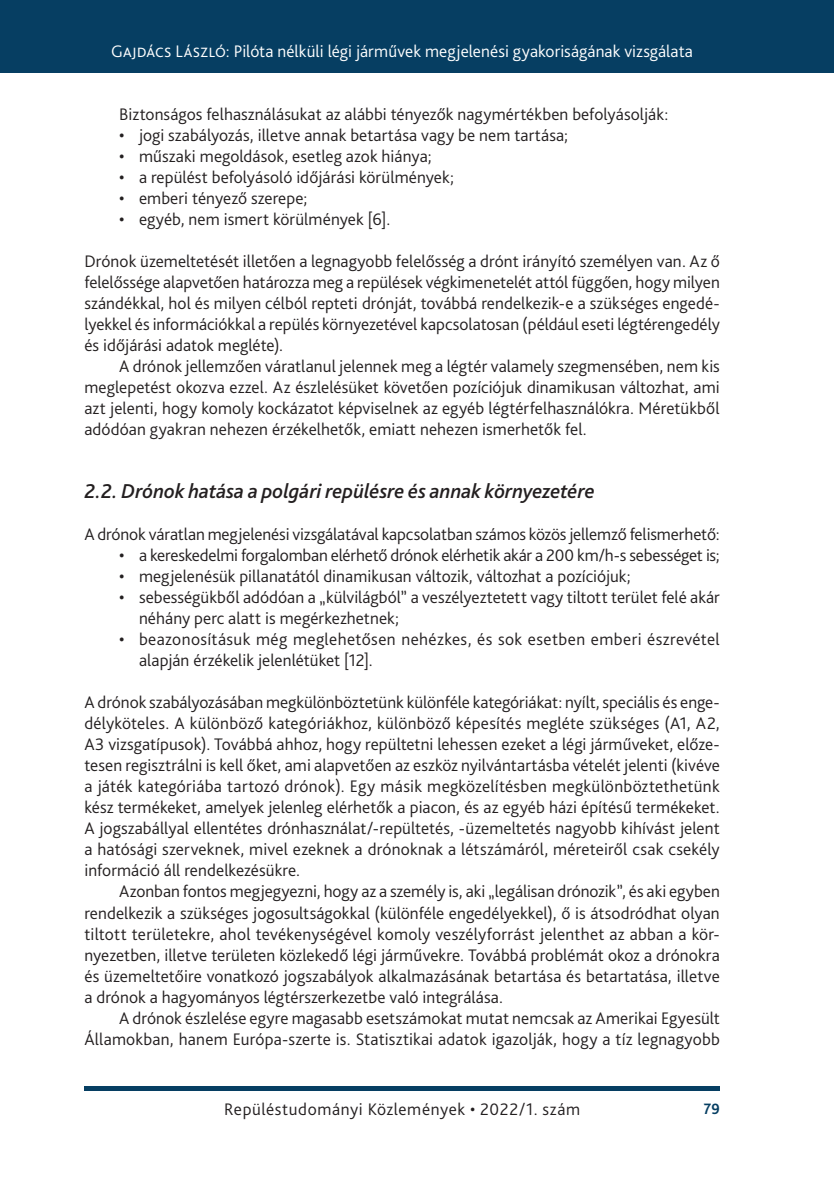
<style>
.page{position:relative;width:834px;height:1181px;background:#fff}
.page>*{position:absolute;margin:0;border:0;box-sizing:border-box;transform-origin:0 0}
._1_1_1__Head_italic{font:italic 500 21px "Bliss Pro";letter-spacing:-.005em;color:#231f20}
._2__Body_1st_paragra{font:300 17.5px/21px "Bliss Pro";color:#231f20;text-align:justify}
._1__Body{font:300 17.5px/21px "Bliss Pro";letter-spacing:.005em;color:#231f20;text-align:justify}
._2__Body_1st_paragra-2{font:300 17.5px/21px "Bliss Pro";letter-spacing:.02em;color:#231f20}
.t1{font:300 17.5px "Bliss Pro";letter-spacing:.005em;color:#fff}
._2__Body_1st_paragra-3{font:300 17.5px "Bliss Pro";letter-spacing:.03em;color:#231f20}
.t2{font:700 15.75px "Bliss Pro";color:#063e62;scale:.95 1}
.s1{font-weight:400}
</style>
<div class="page">
<div style="left:0;top:0;width:833px;height:73px;background:#063e62"></div>
<div style="left:84px;top:1086px;width:635px;height:5px;background:#063e62"></div>
<p class="t1" style="left:111px;top:41px;width:583px">Gajdács László: Pilóta nélküli légi járművek megjelenési gyakoriságának vizsgálata</p>
<p class="_1__Body" style="left:119px;top:103px;width:550px">Biztonságos felhasználásukat az alábbi tényezők nagymértékben befolyásolják:</p>
<p class="_2__Body_1st_paragra" style="left:119px;top:124px;width:450px"><span class="s1">•</span> jogi szabályozás, illetve annak betartása vagy be nem tartása;</p>
<p class="_2__Body_1st_paragra" style="left:119px;top:145px;width:314px"><span class="s1">•</span> műszaki megoldások, esetleg azok hiánya;</p>
<p class="_2__Body_1st_paragra" style="left:119px;top:166px;width:336px"><span class="s1">•</span> a repülést befolyásoló időjárási körülmények;</p>
<p class="_2__Body_1st_paragra" style="left:119px;top:187px;width:190px"><span class="s1">•</span> emberi tényező szerepe;</p>
<p class="_2__Body_1st_paragra" style="left:119px;top:208px;width:272px"><span class="s1">•</span> egyéb, nem ismert körülmények [6].</p>
<p class="_2__Body_1st_paragra" style="left:84px;top:250px;width:637px">Drónok üzemeltetését illetően a legnagyobb felelősség a drónt irányító személyen van. Az ő felelőssége alapvetően határozza meg a repülések végkimenetelét attól függően, hogy milyen szándékkal, hol és milyen célból repteti drónját, továbbá rendelkezik-e a szükséges engedé&shy;lyekkel és információkkal a repülés környezetével kapcsolatosan (például eseti légtérengedély és időjárási adatok megléte).</p>
<p class="_1__Body" style="left:84px;top:355px;width:636px;text-indent:35px">A drónok jellemzően váratlanul jelennek meg a légtér valamely szegmensében, nem kis meglepetést okozva ezzel. Az észlelésüket követően pozíciójuk dinamikusan változhat, ami azt jelenti, hogy komoly kockázatot képviselnek az egyéb légtérfelhasználókra. Méretükből adódóan gyakran nehezen érzékelhetők, emiatt nehezen ismerhetők fel.</p>
<p class="_1_1_1__Head_italic" style="left:84px;top:478px;width:512px">2.2. Drónok hatása a polgári repülésre és annak környezetére</p>
<p class="_2__Body_1st_paragra" style="left:84px;top:523px;width:636px">A drónok váratlan megjelenési vizsgálatával kapcsolatban számos közös jellemző felismerhető:</p>
<p class="_2__Body_1st_paragra" style="left:119px;top:544px;width:602px"><span class="s1">•</span> a kereskedelmi forgalomban elérhető drónok elérhetik akár a -200 km/h-s sebességet is;</p>
<p class="_2__Body_1st_paragra" style="left:119px;top:565px;width:513px"><span class="s1">•</span> megjelenésük pillanatától dinamikusan változik, változhat a pozíciójuk;</p>
<p class="_2__Body_1st_paragra" style="left:139px;top:586px;width:582px;text-indent:-20px"><span class="s1">•</span> sebességükből adódóan a „külvilágból” a veszélyeztetett vagy tiltott terület felé akár néhány perc alatt is megérkezhetnek;</p>
<p class="_2__Body_1st_paragra-2" style="left:139px;top:628px;width:582px;text-indent:-20px"><span class="s1">•</span> beazonosításuk még meglehetősen nehézkes, és sok esetben emberi észrevétel alapján érzékelik jelenlétüket [12].</p>
<p class="_2__Body_1st_paragra" style="left:84px;top:691px;width:637px">A drónok szabályozásában megkülönböztetünk különféle kategóriákat: nyílt, speciális és enge&shy;délyköteles. A különböző kategóriákhoz, különböző képesítés megléte szükséges (A1, A2, A3 vizsgatípusok). Továbbá ahhoz, hogy repültetni lehessen ezeket a légi járműveket, előze&shy;tesen regisztrálni is kell őket, ami alapvetően az eszköz nyilvántartásba vételét jelenti (kivéve a játék kategóriába tartozó drónok). Egy másik megközelítésben megkülönböztethetünk kész termékeket, amelyek jelenleg elérhetők a piacon, és az egyéb házi építésű termékeket.<br>A jogszabállyal ellentétes drónhasználat/-repültetés, -üzemeltetés nagyobb kihívást jelent a hatósági szerveknek, mivel ezeknek a drónoknak a létszámáról, méreteiről csak csekély információ áll rendelkezésükre.</p>
<p class="_1__Body" style="left:84px;top:880px;width:637px;text-indent:35px">Azonban fontos megjegyezni, hogy az a személy is, aki „legálisan drónozik”, és aki egyben rendelkezik a szükséges jogosultságokkal (különféle engedélyekkel), ő is átsodródhat olyan tiltott területekre, ahol tevékenységével komoly veszélyforrást jelenthet az abban a kör&shy;nyezetben, illetve területen közlekedő légi járművekre. Továbbá problémát okoz a drónokra és üzemeltetőire vonatkozó jogszabályok alkalmazásának betartása és betartatása, illetve a drónok a hagyományos légtérszerkezetbe való integrálása.</p>
<p class="_1__Body" style="left:84px;top:1006px;width:637px;text-align:right">A drónok észlelése egyre magasabb esetszámokat mutat nemcsak az Amerikai Egyesült<br>Államokban, hanem Európa-szerte is. Statisztikai adatok igazolják, hogy a tíz legnagyobb</p>
<p class="_2__Body_1st_paragra-3" style="left:224px;top:1098px;width:357px">Repüléstudományi Közlemények • 2022/1. szám</p>
<p class="t2" style="left:703px;top:1099px;width:18px">79</p>
</div>
